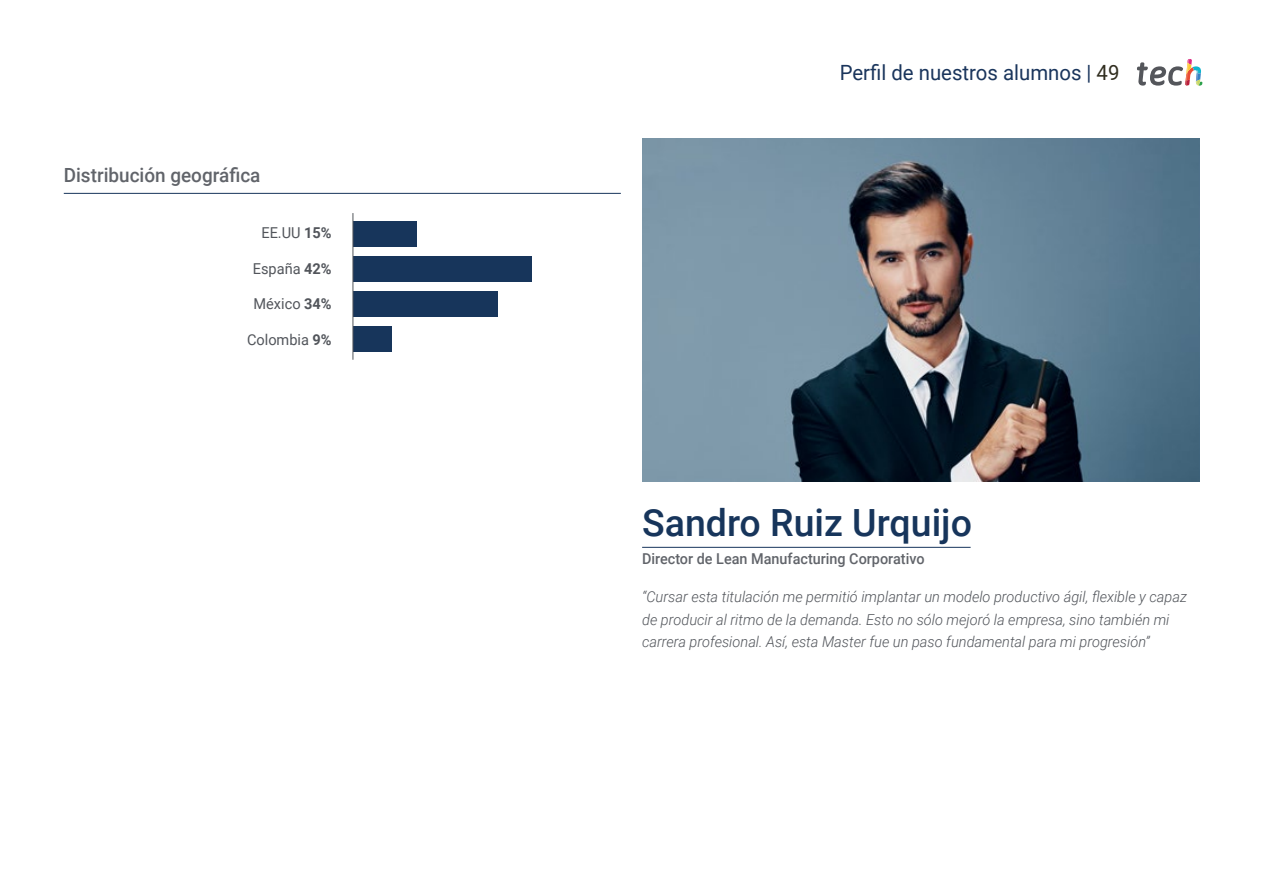
<style>
.page{position:relative;width:1263px;height:893px;background:#fff}
.page>*{position:absolute;margin:0;border:0;box-sizing:border-box;transform-origin:0 0}
.t1{font:500 37.5px "Roboto";color:#17355b}
.t2{font:21px "Roboto";color:#1a355c}
.t3{font:500 19.5px "Roboto";color:#61646a}
.t4{font:italic 300 15px/22.5px "Roboto";color:#52555b}
.t5{font:500 15px "Roboto";color:#61646a;scale:.96 1}
.t6{font:15px "Roboto";color:#52555b}
.s1{font-weight:700}
.s2{color:#312e20}
</style>
<div class="page">
<svg style="left:1137px;top:59px;width:65px;height:27px"></svg>
<img style="left:642px;top:138px;width:557px;height:343px">
<hr style="left:642px;top:547px;width:329px;height:1px;background:#17355b">
<hr style="left:64px;top:193px;width:557px;height:1px;background:#17355b">
<div style="left:353px;top:221px;width:64px;height:26px;background:#17355b"></div>
<div style="left:353px;top:291px;width:144px;height:26px;background:#17355b"></div>
<div style="left:353px;top:256px;width:178px;height:26px;background:#17355b"></div>
<div style="left:353px;top:326px;width:38px;height:26px;background:#17355b"></div>
<hr style="left:353px;top:213px;width:1px;height:147px;background:#52555b">
<h3 class="t3" style="left:64px;top:161px;width:198px">Distribución geográfica</h3>
<p class="t6" style="left:261px;top:222px;width:72px">EE.UU <span class="s1">15%</span></p>
<p class="t6" style="left:253px;top:258px;width:80px">España <span class="s1">42%</span></p>
<p class="t6" style="left:254px;top:293px;width:80px">México <span class="s1">34%</span></p>
<p class="t6" style="left:247px;top:329px;width:86px">Colombia <span class="s1">9%</span></p>
<h2 class="t2" style="left:840px;top:57px;width:281px">Perfil de nuestros alumnos | <span class="s2">49</span></h2>
<h1 class="t1" style="left:642px;top:496px;width:331px">Sandro Ruiz Urquijo</h1>
<p class="t5" style="left:642px;top:548px;width:296px">Director de Lean Manufacturing Corporativo</p>
<p class="t4" style="left:642px;top:585px;width:546px">“Cursar esta titulación me permitió implantar un modelo productivo ágil, flexible y capaz de producir al ritmo de la demanda. Esto no sólo mejoró la empresa, sino también mi carrera profesional. Así, esta Master fue un paso fundamental para mi progresión”</p>
</div>
